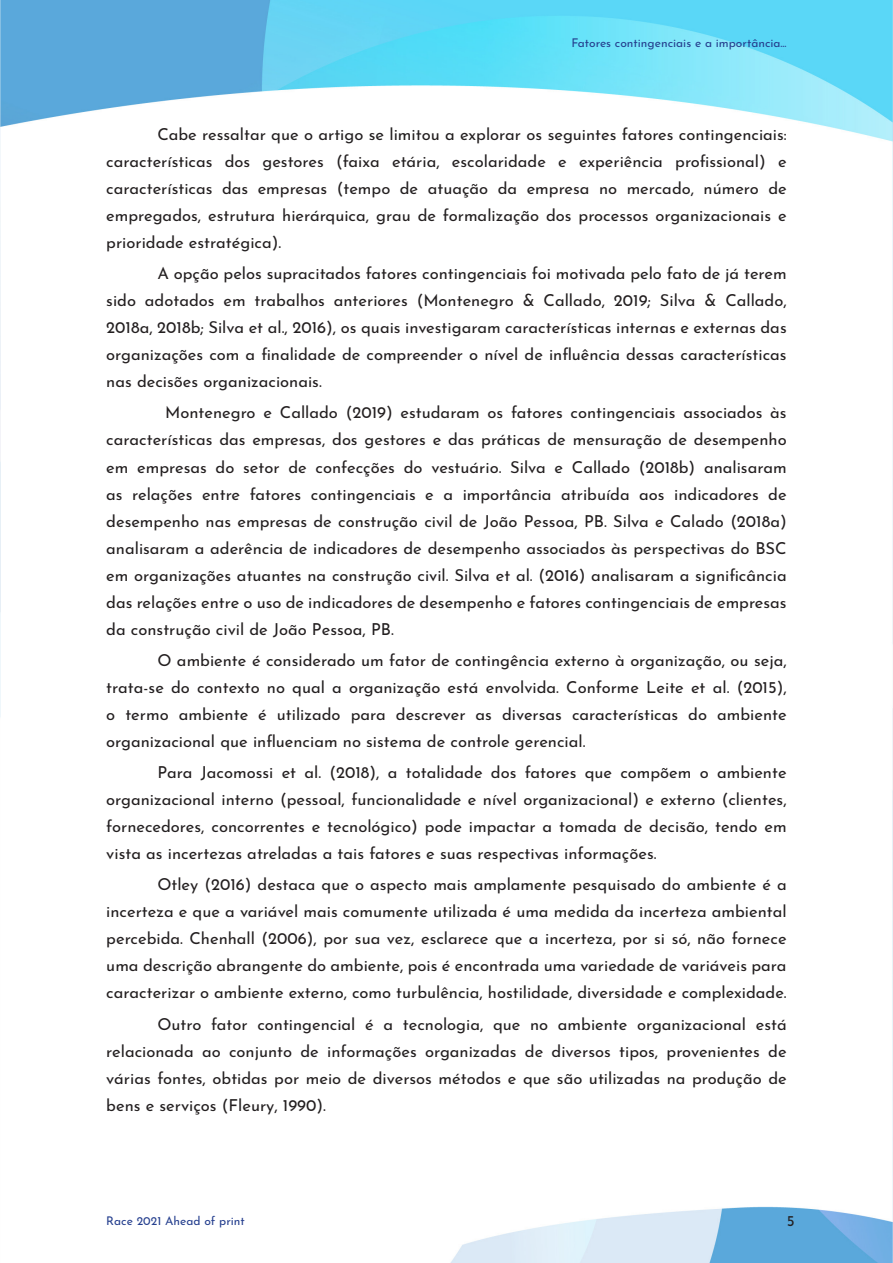
<style>
.page{position:relative;width:893px;height:1263px;background:#fff}
.page>*{position:absolute;margin:0;border:0;box-sizing:border-box;transform-origin:0 0}
.Texto{font:16.5px/27px "Josefin Sans";color:#231f20;text-align:justify}
.t1{font:15px "Josefin Sans";color:#231f20}
.t2{font:12px "Josefin Sans";color:#253f8e}
</style>
<div class="page">
<img style="left:0;top:0;width:893px;height:1262px">
<p class="t2" style="left:571px;top:33px;width:217px">Fatores contingenciais e a importância...</p>
<p class="Texto" style="left:106px;top:119px;width:682px;text-indent:51px">Cabe ressaltar que o artigo se limitou a explorar os seguintes fatores contingenciais: características dos gestores (faixa etária, escolaridade e experiência profissional) e características das empresas (tempo de atuação da empresa no mercado, número de empregados, estrutura hierárquica, grau de formalização dos processos organizacionais e prioridade estratégica).</p>
<p class="Texto" style="left:106px;top:258px;width:682px;text-indent:51px">A opção pelos supracitados fatores contingenciais foi motivada pelo fato de já terem sido adotados em trabalhos anteriores (Montenegro &amp; Callado, 2019; Silva &amp; Callado, 2018a, 2018b; Silva et al., 2016), os quais investigaram características internas e externas das organizações com a finalidade de compreender o nível de influência dessas características nas decisões organizacionais.</p>
<p class="Texto" style="left:106px;top:397px;width:682px;text-indent:59px">Montenegro e Callado (2019) estudaram os fatores contingenciais associados às características das empresas, dos gestores e das práticas de mensuração de desempenho em empresas do setor de confecções do vestuário. Silva e Callado (2018b) analisaram as relações entre fatores contingenciais e a importância atribuída aos indicadores de desempenho nas empresas de construção civil de João Pessoa, PB. Silva e Calado (2018a) analisaram a aderência de indicadores de desempenho associados às perspectivas do BSC em organizações atuantes na construção civil. Silva et al. (2016) analisaram a significância das relações entre o uso de indicadores de desempenho e fatores contingenciais de empresas da construção civil de João Pessoa, PB.</p>
<p class="Texto" style="left:106px;top:644px;width:682px;text-indent:51px">O ambiente é considerado um fator de contingência externo à organização, ou seja, trata-se do contexto no qual a organização está envolvida. Conforme Leite et al. (2015), o termo ambiente é utilizado para descrever as diversas características do ambiente organizacional que influenciam no sistema de controle gerencial.</p>
<p class="Texto" style="left:106px;top:757px;width:682px;text-indent:51px">Para Jacomossi et al. (2018), a totalidade dos fatores que compõem o ambiente organizacional interno (pessoal, funcionalidade e nível organizacional) e externo (clientes, fornecedores, concorrentes e tecnológico) pode impactar a tomada de decisão, tendo em vista as incertezas atreladas a tais fatores e suas respectivas informações.</p>
<p class="Texto" style="left:106px;top:869px;width:682px;text-indent:51px">Otley (2016) destaca que o aspecto mais amplamente pesquisado do ambiente é a incerteza e que a variável mais comumente utilizada é uma medida da incerteza ambiental percebida. Chenhall (2006), por sua vez, esclarece que a incerteza, por si só, não fornece uma descrição abrangente do ambiente, pois é encontrada uma variedade de variáveis para caracterizar o ambiente externo, como turbulência, hostilidade, diversidade e complexidade.</p>
<p class="Texto" style="left:106px;top:1008px;width:682px;text-indent:51px">Outro fator contingencial é a tecnologia, que no ambiente organizacional está relacionada ao conjunto de informações organizadas de diversos tipos, provenientes de várias fontes, obtidas por meio de diversos métodos e que são utilizadas na produção de bens e serviços (Fleury, 1990).</p>
<p class="t2" style="left:106px;top:1211px;width:140px">Race 2021 Ahead of print</p>
<p class="t1" style="left:787px;top:1208px;width:9px">5</p>
</div>
